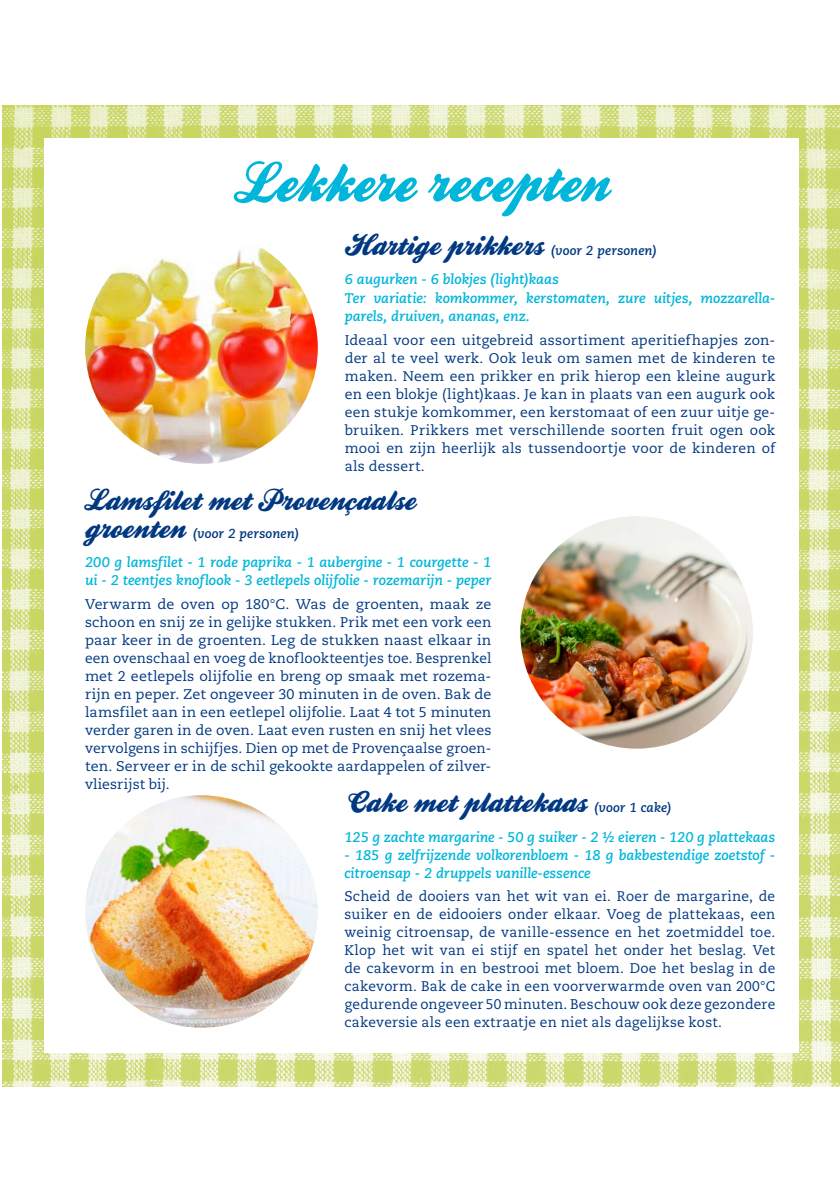
<style>
.page{position:relative;width:840px;height:1191px;background:#fff}
.page>*{position:absolute;margin:0;border:0;box-sizing:border-box;transform-origin:0 0}
.t1{font:32px/28px "Kestrel Script";letter-spacing:.01em;color:#003882}
.t2{font:14px/18px "Caecilia LT Pro 55 Roman";letter-spacing:.015em;color:#003882;text-align:justify}
.t3{font:italic 700 14px/18px "Caecilia LT Pro 76";letter-spacing:-.005em;color:#00b6db}
.t4{font:italic 700 13px "Caecilia LT Pro 76";letter-spacing:.01em;color:#003882}
</style>
<div class="page">
<img style="left:3px;top:105px;width:836px;height:981px">
<div style="left:44px;top:138px;width:754px;height:915px;background:#fff"></div>
<svg style="left:234px;top:161px;width:377px;height:55px"></svg>
<img style="left:520px;top:516px;width:232px;height:232px;border-radius:116px">
<img style="left:85px;top:795px;width:232px;height:232px;border-radius:116px">
<img style="left:85px;top:231px;width:232px;height:233px;border-radius:116px">
<h1 class="t1" style="left:344px;top:232px;width:200px">Hartige prikkers</h1>
<p class="t4" style="left:550px;top:241px;width:107px">(voor 2 personen)</p>
<p class="t3" style="left:344px;top:269px;width:432px;line-height:19.4px">6 augurken - 6 blokjes (light)kaas<br>Ter variatie: komkommer, kerstomaten, zure uitjes, mozzarella-</p>
<p class="t3" style="left:344px;top:307px;width:187px">parels, druiven, ananas, enz.</p>
<p class="t2" style="left:344px;top:331px;width:432px">Ideaal voor een uitgebreid assortiment aperitiefhapjes zon&shy;der al te veel werk. Ook leuk om samen met de kinderen te maken. Neem een prikker en prik hierop een kleine augurk en een blokje (light)kaas. Je kan in plaats van een augurk ook een stukje komkommer, een kerstomaat of een zuur uitje ge&shy;bruiken. Prikkers met verschillende soorten fruit ogen ook mooi en zijn heerlijk als tussendoortje voor de kinderen of als dessert.</p>
<h1 class="t1" style="left:85px;top:487px;width:331px">Lamsfilet met Provençaalse groenten</h1>
<p class="t4" style="left:193px;top:525px;width:107px">(voor 2 personen)</p>
<p class="t3" style="left:85px;top:553px;width:407px">200 g lamsfilet - 1 rode paprika - 1 aubergine - 1 courgette - 1 ui - 2 teentjes knoflook - 3 eetlepels olijfolie - rozemarijn - peper</p>
<p class="t2" style="left:85px;top:595px;width:407px">Verwarm de oven op 180°C. Was de groenten, maak ze schoon en snij ze in gelijke stukken. Prik met een vork een paar keer in de groenten. Leg de stukken naast elkaar in een ovenschaal en voeg de knoflookteentjes toe. Besprenkel met 2 eetlepels olijfolie en breng op smaak met rozema&shy;rijn en peper. Zet ongeveer 30 minuten in de oven. Bak de lamsfilet aan in een eetlepel olijfolie. Laat 4 tot 5 minuten verder garen in de oven. Laat even rusten en snij het vlees vervolgens in schijfjes. Dien op met de Provençaalse groen&shy;ten. Serveer er in de schil gekookte aardappelen of zilver&shy;vliesrijst bij.</p>
<h1 class="t1" style="left:344px;top:789px;width:243px">Cake met plattekaas</h1>
<p class="t4" style="left:594px;top:799px;width:79px">(voor 1 cake)</p>
<p class="t3" style="left:344px;top:827px;width:432px">125 g zachte margarine - 50 g suiker - 2 ½ eieren - 120 g plattekaas</p>
<p class="t3" style="left:344px;top:845px;width:432px">- 185 g zelfrijzende volkorenbloem - 18 g bakbestendige zoetstof - citroensap - 2 druppels vanille-essence</p>
<p class="t2" style="left:344px;top:887px;width:432px">Scheid de dooiers van het wit van ei. Roer de margarine, de suiker en de eidooiers onder elkaar. Voeg de plattekaas, een weinig citroensap, de vanille-essence en het zoetmiddel toe.<br>Klop het wit van ei stijf en spatel het onder het beslag. Vet de cakevorm in en bestrooi met bloem. Doe het beslag in de cakevorm. Bak de cake in een voorverwarmde oven van 200°C gedurende ongeveer 50 minuten. Beschouw ook deze gezondere cakeversie als een extraatje en niet als dagelijkse kost.</p>
</div>
